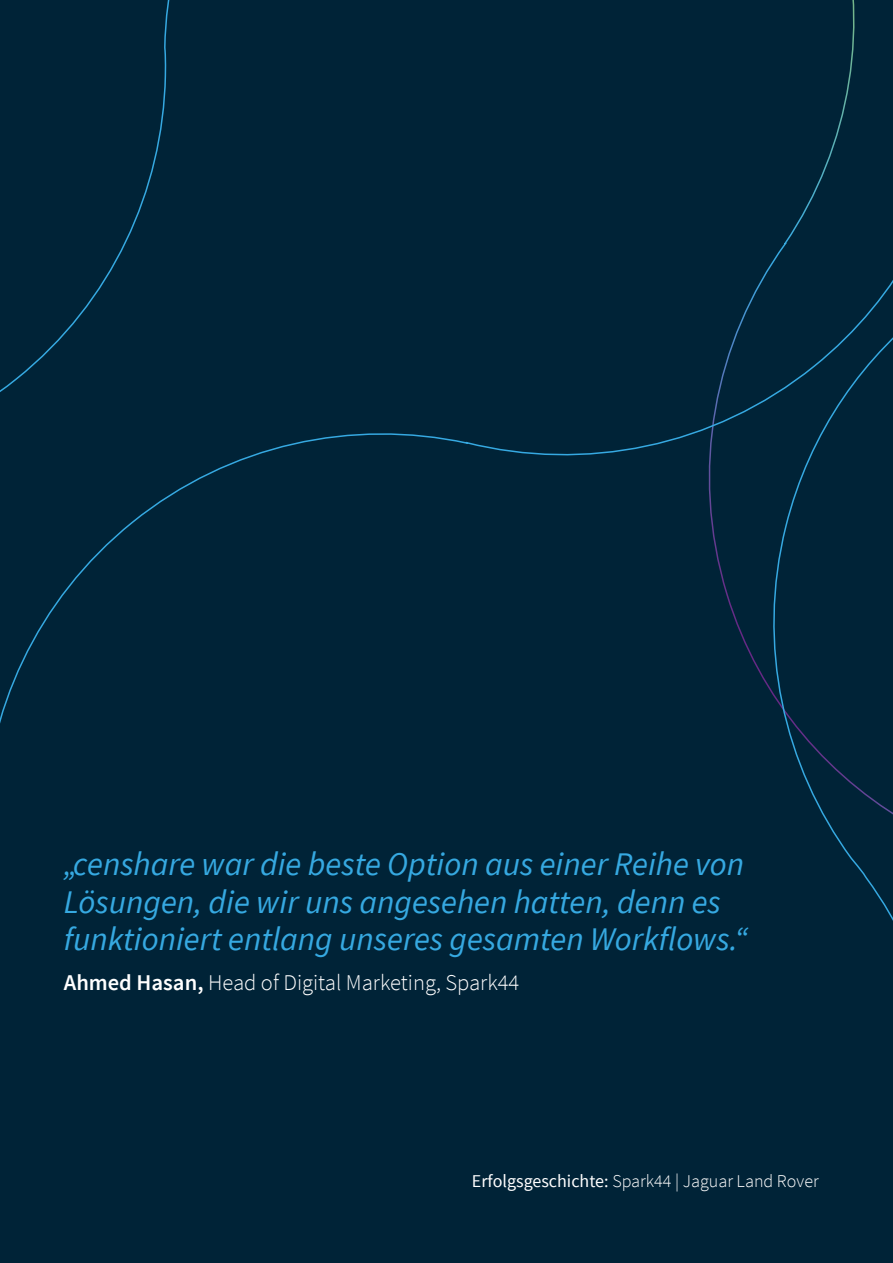
<style>
.page{position:relative;width:893px;height:1263px;background:#002337}
.page>*{position:absolute;margin:0;border:0;box-sizing:border-box;transform-origin:0 0}
.t1{font:italic 33px/37.5px "Source Sans Pro";color:#36a9e1}
.t2{font:300 22.5px "Source Sans Pro";color:#fff}
.t3{font:300 18px "Source Sans Pro";color:#fff}
.s1{font-weight:600}
.s2{font-weight:400}
</style>
<div class="page">
<p class="t1" style="left:64px;top:845px;width:685px">„censhare war die beste Option aus einer Reihe von<br>Lösungen, die wir uns angesehen hatten, denn es funktioniert entlang unseres gesamten Workflows.“</p>
<p class="t2" style="left:64px;top:969px;width:457px"><span class="s1">Ahmed Hasan,</span> Head of Digital Marketing, Spark44</p>
<p class="t3" style="left:472px;top:1170px;width:348px"><span class="s2">Erfolgsgeschichte:</span> Spark44 | Jaguar Land Rover</p>
</div>
